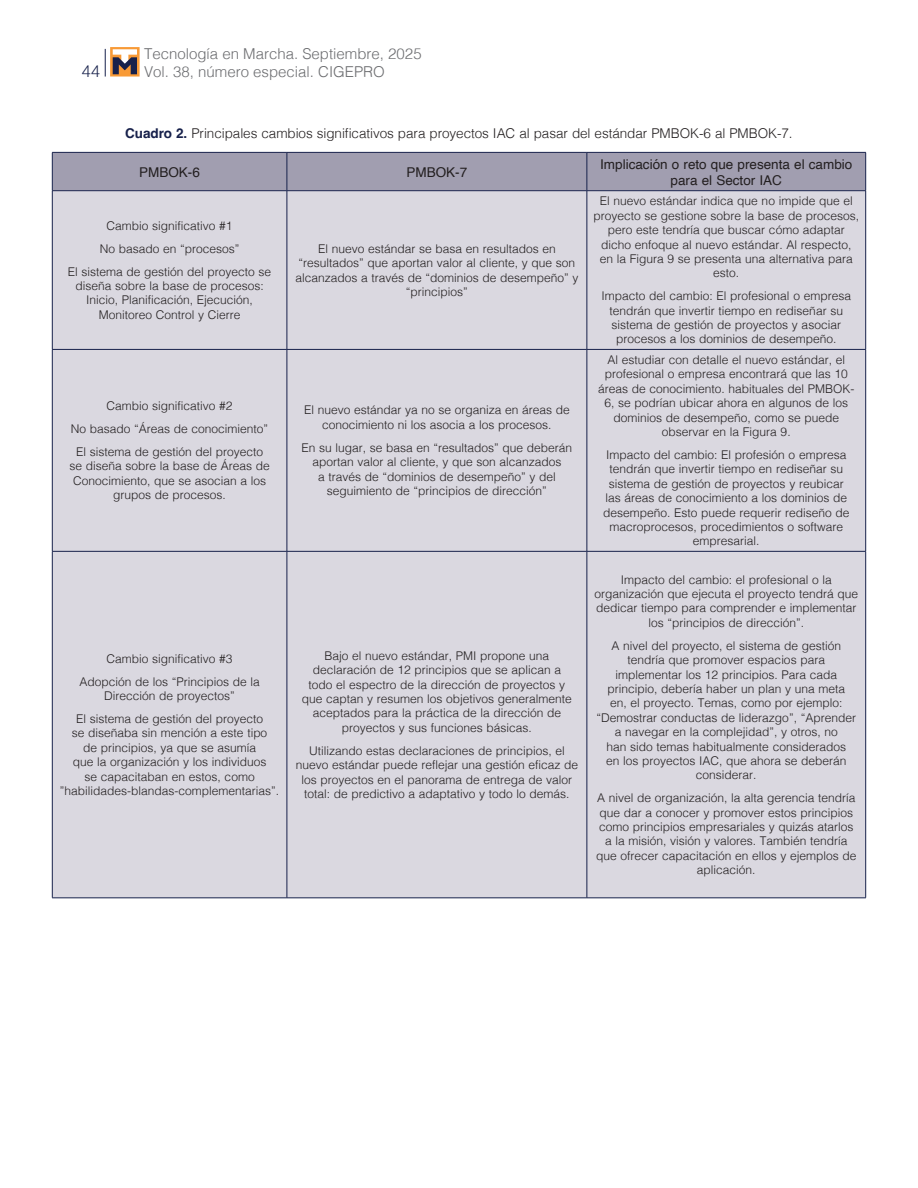
<style>
.page{position:relative;width:918px;height:1188px;background:#fff}
.page>*{position:absolute;margin:0;border:0;box-sizing:border-box;transform-origin:0 0}
.t1{font:300 16.5px "Helvetica Neue";color:#17214b}
.t2{font:300 15px "Helvetica";color:#6c6d70}
.t3{font:300 13.5px "Helvetica";letter-spacing:-.005em;color:#231f20}
.t4{font:13.5px/16.2px "Helvetica";color:#231f20;text-align:center}
.t5{font:300 12px/14.4px "Helvetica";color:#231f20;text-align:center}
.s1{font-weight:700;color:#17214b}
</style>
<div class="page">
<svg style="left:105px;top:49px;width:1px;height:28px"></svg>
<svg style="left:110px;top:47px;width:30px;height:30px"></svg>
<svg style="left:113px;top:49px;width:24px;height:25px"></svg>
<div style="left:53px;top:153px;width:812px;height:37px;background:#a19eb0"></div>
<div style="left:53px;top:191px;width:812px;height:707px;background:#dad8e0"></div>
<hr style="left:52px;top:152px;width:235px;height:1px;background:#17214b">
<hr style="left:52px;top:153px;width:1px;height:38px;background:#17214b">
<hr style="left:287px;top:152px;width:300px;height:1px;background:#17214b">
<hr style="left:287px;top:153px;width:1px;height:38px;background:#17214b">
<hr style="left:587px;top:152px;width:279px;height:1px;background:#17214b">
<hr style="left:587px;top:153px;width:1px;height:38px;background:#17214b">
<hr style="left:865px;top:153px;width:1px;height:38px;background:#17214b">
<hr style="left:52px;top:190px;width:235px;height:1px;background:#17214b">
<hr style="left:52px;top:191px;width:1px;height:158px;background:#17214b">
<hr style="left:287px;top:190px;width:300px;height:1px;background:#17214b">
<hr style="left:287px;top:191px;width:1px;height:158px;background:#17214b">
<hr style="left:587px;top:190px;width:279px;height:1px;background:#17214b">
<hr style="left:587px;top:191px;width:1px;height:158px;background:#17214b">
<hr style="left:865px;top:191px;width:1px;height:158px;background:#17214b">
<hr style="left:52px;top:349px;width:235px;height:1px;background:#17214b">
<hr style="left:52px;top:350px;width:1px;height:201px;background:#17214b">
<hr style="left:287px;top:349px;width:300px;height:1px;background:#17214b">
<hr style="left:287px;top:350px;width:1px;height:201px;background:#17214b">
<hr style="left:587px;top:349px;width:279px;height:1px;background:#17214b">
<hr style="left:587px;top:350px;width:1px;height:201px;background:#17214b">
<hr style="left:865px;top:350px;width:1px;height:201px;background:#17214b">
<hr style="left:52px;top:551px;width:235px;height:1px;background:#17214b">
<hr style="left:52px;top:552px;width:1px;height:346px;background:#17214b">
<hr style="left:287px;top:551px;width:300px;height:1px;background:#17214b">
<hr style="left:287px;top:552px;width:1px;height:346px;background:#17214b">
<hr style="left:587px;top:551px;width:279px;height:1px;background:#17214b">
<hr style="left:587px;top:552px;width:1px;height:346px;background:#17214b">
<hr style="left:865px;top:552px;width:1px;height:346px;background:#17214b">
<hr style="left:52px;top:898px;width:235px;height:1px;background:#17214b">
<hr style="left:287px;top:898px;width:300px;height:1px;background:#17214b">
<hr style="left:587px;top:898px;width:279px;height:1px;background:#17214b">
<p class="t2" style="left:144px;top:40px;width:279px">Tecnología en Marcha. Septiembre, 2025</p>
<h1 class="t1" style="left:82px;top:57px;width:20px">44</h1>
<p class="t2" style="left:144px;top:58px;width:242px">Vol. 38, número especial. CIGEPRO</p>
<p class="t3" style="left:125px;top:121px;width:669px"><span class="s1">Cuadro 2.</span> Principales cambios significativos para proyectos IAC al pasar del estándar PMBOK-6 al PMBOK-7.</p>
<p class="t4" style="left:139px;top:164px;width:62px">PMBOK-6</p>
<p class="t4" style="left:407px;top:164px;width:62px">PMBOK-7</p>
<p class="t4" style="left:600px;top:156px;width:254px">Implicación o reto que presenta el cambio para el Sector IAC</p>
<p class="t5" style="left:68px;top:213px;width:205px;line-height:23px">Cambio significativo #1<br>No basado en “procesos”<br>El sistema de gestión del proyecto se</p>
<p class="t5" style="left:75px;top:278px;width:190px">diseña sobre la base de procesos:<br>Inicio, Planificación, Ejecución,<br>Monitoreo Control y Cierre</p>
<p class="t5" style="left:593px;top:193px;width:267px">El nuevo estándar indica que no impide que el proyecto se gestione sobre la base de procesos, pero este tendría que buscar cómo adaptar dicho enfoque al nuevo estándar. Al respecto, en la Figura 9 se presenta una alternativa para esto.</p>
<p class="t5" style="left:602px;top:288px;width:251px">Impacto del cambio: El profesional o empresa tendrán que invertir tiempo en rediseñar su sistema de gestión de proyectos y asociar procesos a los dominios de desempeño.</p>
<p class="t5" style="left:295px;top:240px;width:285px">El nuevo estándar se basa en resultados en “resultados” que aportan valor al cliente, y que son alcanzados a través de “dominios de desempeño” y “principios”</p>
<p class="t5" style="left:71px;top:394px;width:199px;line-height:23px">Cambio significativo #2<br>No basado “Áreas de conocimiento”<br>El sistema de gestión del proyecto</p>
<p class="t5" style="left:69px;top:458px;width:202px">se diseña sobre la base de Áreas de<br>Conocimiento, que se asocian a los grupos de procesos.</p>
<p class="t5" style="left:79px;top:646px;width:182px;line-height:23px">Cambio significativo #3<br>Adopción de los “Principios de la</p>
<p class="t5" style="left:76px;top:684px;width:189px;line-height:23px">Dirección de proyectos”<br>El sistema de gestión del proyecto</p>
<p class="t5" style="left:60px;top:725px;width:221px">se diseñaba sin mención a este tipo<br>de principios, ya que se asumía<br>que la organización y los individuos<br>se capacitaban en estos, como ”habilidades-blandas-complementarias”.</p>
<p class="t5" style="left:304px;top:402px;width:267px">El nuevo estándar ya no se organiza en áreas de conocimiento ni los asocia a los procesos.</p>
<p class="t5" style="left:302px;top:439px;width:272px">En su lugar, se basa en “resultados” que deberán aportan valor al cliente, y que son alcanzados<br>a través de “dominios de desempeño” y del seguimiento de “principios de dirección”</p>
<p class="t5" style="left:302px;top:648px;width:272px">Bajo el nuevo estándar, PMI propone una declaración de 12 principios que se aplican a todo el espectro de la dirección de proyectos y que captan y resumen los objetivos generalmente aceptados para la práctica de la dirección de proyectos y sus funciones básicas.</p>
<p class="t5" style="left:296px;top:742px;width:284px">Utilizando estas declaraciones de principios, el nuevo estándar puede reflejar una gestión eficaz de los proyectos en el panorama de entrega de valor total: de predictivo a adaptativo y todo lo demás.</p>
<p class="t5" style="left:598px;top:352px;width:258px">Al estudiar con detalle el nuevo estándar, el profesional o empresa encontrará que las 10 áreas de conocimiento. habituales del PMBOK-6, se podrían ubicar ahora en algunos de los dominios de desempeño, como se puede observar en la Figura 9.</p>
<p class="t5" style="left:603px;top:447px;width:248px">Impacto del cambio: El profesión o empresa tendrán que invertir tiempo en rediseñar su sistema de gestión de proyectos y reubicar las áreas de conocimiento a los dominios de desempeño. Esto puede requerir rediseño de macroprocesos, procedimientos o software empresarial.</p>
<p class="t5" style="left:595px;top:571px;width:265px">Impacto del cambio: el profesional o la organización que ejecuta el proyecto tendrá que dedicar tiempo para comprender e implementar los “principios de dirección”.</p>
<p class="t5" style="left:597px;top:637px;width:261px">A nivel del proyecto, el sistema de gestión tendría que promover espacios para implementar los 12 principios. Para cada principio, debería haber un plan y una meta<br>en, el proyecto. Temas, como por ejemplo: “Demostrar conductas de liderazgo”, “Aprender a navegar en la complejidad”, y otros, no<br>han sido temas habitualmente considerados<br>en los proyectos IAC, que ahora se deberán considerar.</p>
<p class="t5" style="left:596px;top:790px;width:262px">A nivel de organización, la alta gerencia tendría que dar a conocer y promover estos principios como principios empresariales y quizás atarlos a la misión, visión y valores. También tendría que ofrecer capacitación en ellos y ejemplos de aplicación.</p>
</div>
